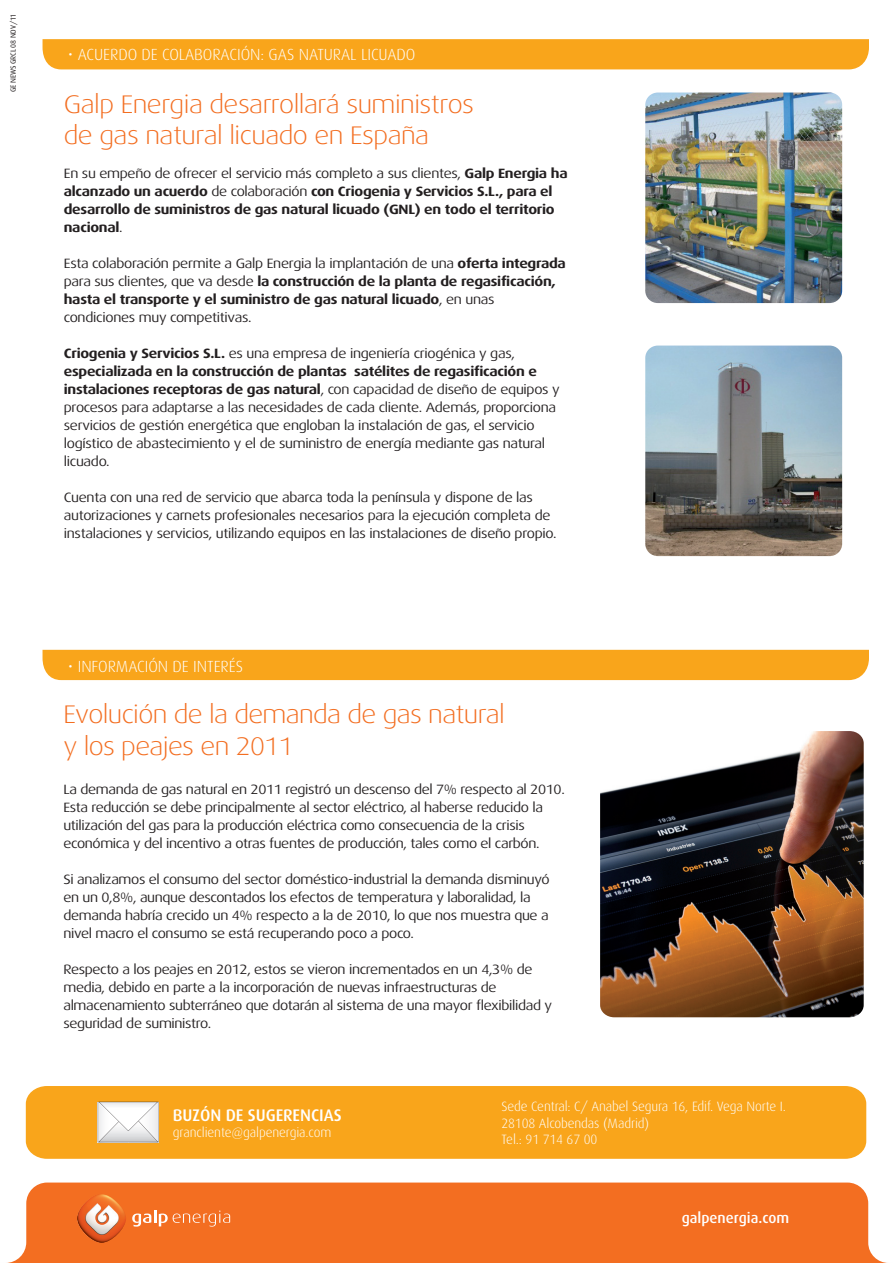
<style>
.page{position:relative;width:893px;height:1263px;background:#fff}
.page>*{position:absolute;margin:0;border:0;box-sizing:border-box;transform-origin:0 0}
.t1{font:300 25.5px/31.5px "Dax Wide";letter-spacing:-.02em;color:#f36e21}
.t2{font:500 16.8px "Dax";letter-spacing:-.005em;color:#fff}
.t3{font:300 16.05px "Dax";letter-spacing:-.005em;color:#fff}
.t4{font:500 14.85px "Dax";color:#fff}
.t5{font:13.5px/18px "Dax Wide";letter-spacing:-.025em;color:#231f20}
.t6{font:700 13.5px/18px "Dax Wide";letter-spacing:-.02em;color:#231f20}
.t7{font:300 13.5px/16.5px "Dax";letter-spacing:-.01em;color:#fff}
.t8{font:7.5px "Dax";letter-spacing:-.025em;color:#231f20}
.s1{font-family:"Dax Wide"}
.s2{font-weight:400}
.s3{font-weight:700}
</style>
<div class="page">
<div style="left:43px;top:39px;width:826px;height:30px;background:#f9a51b"></div>
<div style="left:26px;top:1086px;width:840px;height:73px;background:#f9a51b"></div>
<svg style="left:98px;top:1102px;width:61px;height:40px"></svg>
<div style="left:43px;top:650px;width:826px;height:30px;background:#f9a51b"></div>
<img style="left:600px;top:731px;width:264px;height:286px">
<img style="left:645px;top:93px;width:197px;height:210px">
<img style="left:645px;top:346px;width:197px;height:210px">
<div style="left:7px;top:1182px;width:880px;height:81px;background:#f36e21"></div>
<svg style="left:132px;top:1210px;width:98px;height:16px;background:#f58d50"></svg>
<img style="left:77px;top:1194px;width:49px;height:49px;border-radius:24px">
<p class="t8" style="left:9px;top:92px;width:80px;rotate:-90deg">GE NEWS GRCL 08 NOV/11</p>
<p class="t3" style="left:68px;top:45px;width:349px"><span class="s1">•</span> ACUERDO DE COLABORACIÓN: GAS NATURAL LICUADO</p>
<h1 class="t1" style="left:64px;top:88px;width:412px">Galp Energia desarrollará suministros de gas natural licuado en España</h1>
<p class="t6" style="left:64px;top:164px;width:505px"><span class="s2">En su empeño de ofrecer el servicio más completo a sus clientes,</span> Galp Energia ha alcanzado un acuerdo <span class="s2">de colaboración</span> con Criogenia y Servicios S.L., para el desarrollo de suministros de gas natural licuado (GNL) en todo el territorio nacional<span class="s2">.</span></p>
<p class="t5" style="left:64px;top:254px;width:504px">Esta colaboración permite a Galp Energia la implantación de una <span class="s3">oferta integrada </span>para sus clientes, que va desde <span class="s3">la construcción de la planta de regasificación, hasta el transporte y el suministro de gas natural licuado</span>, en unas condiciones muy competitivas.</p>
<p class="t5" style="left:64px;top:344px;width:497px"><span class="s3">Criogenia y Servicios S.L.</span> es una empresa de ingeniería criogénica y gas, <span class="s3">especializada en la construcción de plantas satélites de regasificación e instalaciones receptoras de gas natural</span>, con capacidad de diseño de equipos y procesos para adaptarse a las necesidades de cada cliente. Además, proporciona servicios de gestión energética que engloban la instalación de gas, el servicio logístico de abastecimiento y el de suministro de energía mediante gas natural licuado.</p>
<p class="t5" style="left:64px;top:488px;width:494px">Cuenta con una red de servicio que abarca toda la península y dispone de las autorizaciones y carnets profesionales necesarios para la ejecución completa de instalaciones y servicios, utilizando equipos en las instalaciones de diseño propio.</p>
<p class="t3" style="left:68px;top:657px;width:176px"><span class="s1">•</span> INFORMACIÓN DE INTERÉS</p>
<h1 class="t1" style="left:63px;top:699px;width:443px">Evolución de la demanda de gas natural y los peajes en 2011</h1>
<p class="t5" style="left:63px;top:780px;width:503px">La demanda de gas natural en 2011 registró un descenso del 7% respecto al 2010.<br>Esta reducción se debe principalmente al sector eléctrico, al haberse reducido la utilización del gas para la producción eléctrica como consecuencia de la crisis económica y del incentivo a otras fuentes de producción, tales como el carbón.</p>
<p class="t5" style="left:63px;top:870px;width:488px">Si analizamos el consumo del sector doméstico-industrial la demanda disminuyó en un 0,8%, aunque descontados los efectos de temperatura y laboralidad, la demanda habría crecido un 4% respecto a la de 2010, lo que nos muestra que a nivel macro el consumo se está recuperando poco a poco.</p>
<p class="t5" style="left:63px;top:960px;width:490px">Respecto a los peajes en 2012, estos se vieron incrementados en un 4,3% de media, debido en parte a la incorporación de nuevas infraestructuras de almacenamiento subterráneo que dotarán al sistema de una mayor flexibilidad y seguridad de suministro.</p>
<p class="t2" style="left:173px;top:1105px;width:170px">BUZÓN DE SUGERENCIAS</p>
<p class="t7" style="left:173px;top:1124px;width:160px">grancliente@galpenergia.com</p>
<p class="t7" style="left:501px;top:1098px;width:286px">Sede Central: C/ Anabel Segura 16, Edif. Vega Norte I.<br>28108 Alcobendas (Madrid)<br>Tel.: 91 714 67 00</p>
<p class="t4" style="left:682px;top:1209px;width:109px">galpenergia.com</p>
</div>
